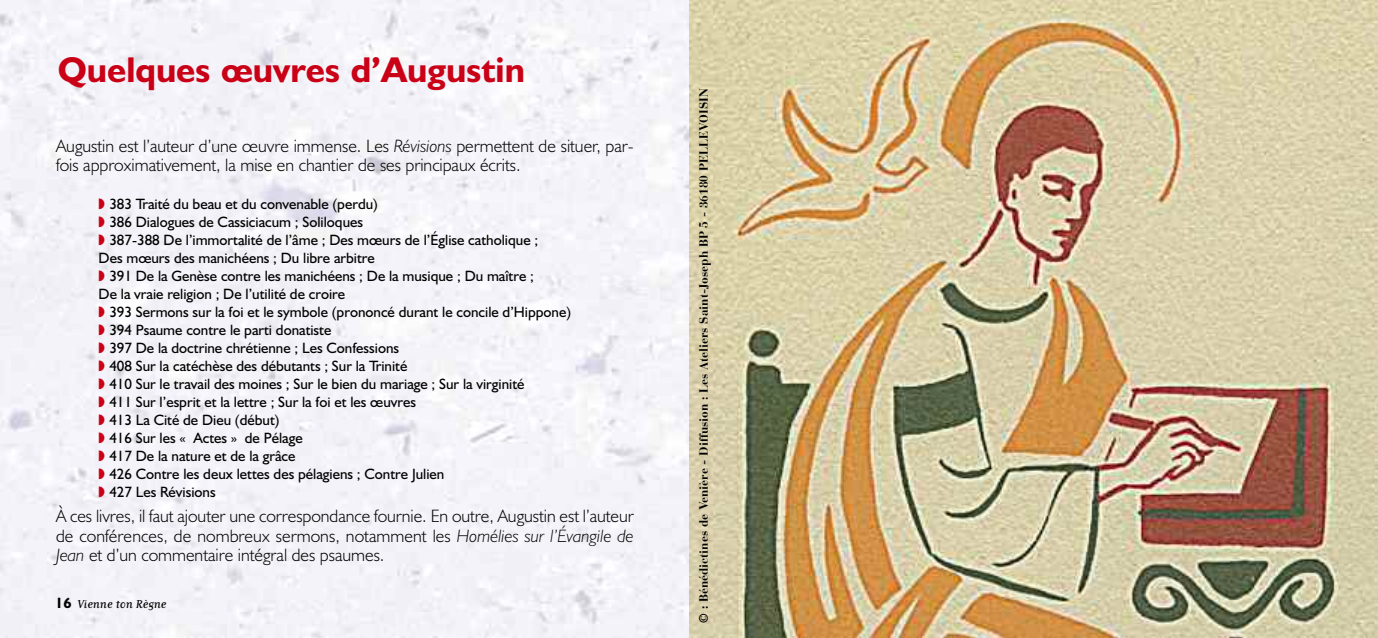
<style>
.page{position:relative;width:1378px;height:638px;background:#fff}
.page>*{position:absolute;margin:0;border:0;box-sizing:border-box;transform-origin:0 0}
.t1{font:700 36px "Humanist 521 BT";color:#ca0016}
.t2{font:300 18px/19.5px "Humanist 521 BT";color:#000}
.t3{font:15px/18px "Humanist 521 BT";color:#000}
.t4{font:13.5px "Matrix Script";color:#000}
.t5{font:700 12px "Bauer Bodoni";color:#000}
.s1{font-style:italic}
.s2{color:#ca0016}
.s3{font-family:"Humanist 521 BT";font-weight:700;font-size:15px}
</style>
<div class="page">
<img style="left:690px;top:0;width:688px;height:638px">
<h1 class="t1" style="left:58px;top:57px;width:469px">Quelques œuvres d’Augustin</h1>
<p class="t2" style="left:56px;top:138px;width:579px">Augustin est l’auteur d’une œuvre immense. Les <span class="s1">Révisions</span> permettent de situer, par&shy;fois approximativement, la mise en chantier de ses principaux écrits.</p>
<p class="t3" style="left:99px;top:196px;width:474px"><span class="s2">◗</span> 383 Traité du beau et du convenable (perdu)<br><span class="s2">◗</span> 386 Dialogues de Cassiciacum ; Soliloques<br><span class="s2">◗</span> 387-388 De l’immortalité de l’âme ; Des mœurs de l’Église catholique ;<br>Des mœurs des manichéens ; Du libre arbitre<br><span class="s2">◗</span> 391 De la Genèse contre les manichéens ; De la musique ; Du maître ;<br>De la vraie religion ; De l’utilité de croire<br><span class="s2">◗</span> 393 Sermons sur la foi et le symbole (prononcé durant le concile d’Hippone) <span class="s2">◗</span> 394 Psaume contre le parti donatiste<br><span class="s2">◗</span> 397 De la doctrine chrétienne ; Les Confessions<br><span class="s2">◗</span> 408 Sur la catéchèse des débutants ; Sur la Trinité<br><span class="s2">◗</span> 410 Sur le travail des moines ; Sur le bien du mariage ; Sur la virginité<br><span class="s2">◗</span> 411 Sur l’esprit et la lettre ; Sur la foi et les œuvres<br><span class="s2">◗</span> 413 La Cité de Dieu (début)<br><span class="s2">◗</span> 416 Sur les « Actes » de Pélage<br><span class="s2">◗</span> 417 De la nature et de la grâce<br><span class="s2">◗</span> 426 Contre les deux lettes des pélagiens ; Contre Julien<br><span class="s2">◗</span> 427 Les Révisions</p>
<p class="t2" style="left:56px;top:508px;width:579px;text-align:justify">À ces livres, il faut ajouter une correspondance fournie. En outre, Augustin est l’auteur de conférences, de nombreux sermons, notamment les <span class="s1">Homélies sur l’Évangile de Jean</span> et d’un commentaire intégral des psaumes.</p>
<p class="t4" style="left:55px;top:595px;width:113px"><span class="s3">16</span> Vienne ton Règne</p>
<p class="t5" style="left:699px;top:623px;width:536px;rotate:-90deg">© : Bénédictines de Venière - Diffusion : Les Ateliers Saint-Joseph BP 5 - 36180 PELLEVOISIN</p>
</div>
